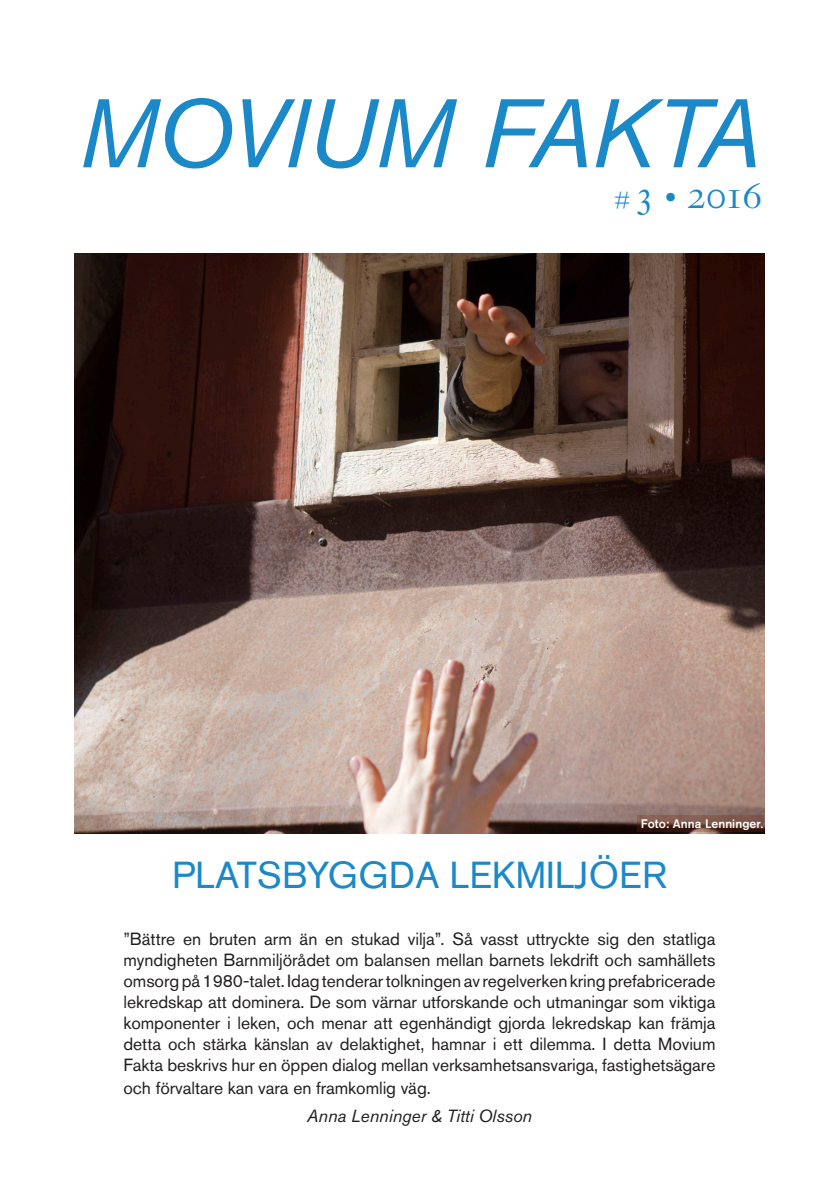
<style>
.page{position:relative;width:839px;height:1191px;background:#fff}
.page>*{position:absolute;margin:0;border:0;box-sizing:border-box;transform-origin:0 0}
.t1{font:italic 96.25px "Akzidenz Grotesk BQ";letter-spacing:-.02em;color:#1b88c8}
.MM_brödtext{font:42px "Bembo SC";color:#1b88c8}
.MF_Rubrik_-_Omslag{font:37.27px "Akzidenz Grotesk BQ";letter-spacing:.005em;color:#1b88c8}
.ingress_-_omslag{font:17.5px/21px "Akzidenz Grotesk BQ";letter-spacing:-.005em;color:#231f20;text-align:justify}
.ingress_-_omslag-2{font:italic 17.5px "Akzidenz Grotesk BQ";color:#231f20}
.MF_Bildtext_vit{font:500 12.25px "Akzidenz Grotesk BQ";letter-spacing:.005em;color:#fff}
.s1{font-family:"Bembo";font-size:24.5px}
.s2{font-family:"Bembo";font-size:35px}
</style>
<div class="page">
<img style="left:74px;top:253px;width:690px;height:580px">
<svg style="left:637px;top:815px;width:126px;height:16px;background:#6a4438"></svg>
<p class="t1" style="left:77px;top:76px;width:685px">MOVIUM FAKTA</p>
<p class="MM_brödtext" style="left:614px;top:172px;width:149px"><span class="s1">#</span>3 <span class="s2">•</span> 2016</p>
<p class="MF_Bildtext_vit" style="left:640px;top:815px;width:124px">Foto: Anna Lenninger.</p>
<p class="MF_Rubrik_-_Omslag" style="left:172px;top:852px;width:496px">PLATSBYGGDA LEKMILJÖER</p>
<p class="ingress_-_omslag" style="left:123px;top:928px;width:593px">”Bättre en bruten arm än en stukad vilja”. Så vasst uttryckte sig den statliga myndigheten Barnmiljörådet om balansen mellan barnets lekdrift och samhällets omsorg på 1980-talet. Idag tenderar tolkningen av regelverken kring prefabricerade lekredskap att dominera. De som värnar utforskande och utmaningar som viktiga komponenter i leken, och menar att egenhändigt gjorda lekredskap kan främja detta och stärka känslan av delaktighet, hamnar i ett dilemma. I detta Movium Fakta beskrivs hur en öppen dialog mellan verksamhetsansvariga, fastighetsägare</p>
<p class="ingress_-_omslag" style="left:123px;top:1077px;width:309px">och förvaltare kan vara en framkomlig väg.</p>
<p class="ingress_-_omslag-2" style="left:307px;top:1105px;width:227px">Anna Lenninger &amp; Titti Olsson</p>
</div>
